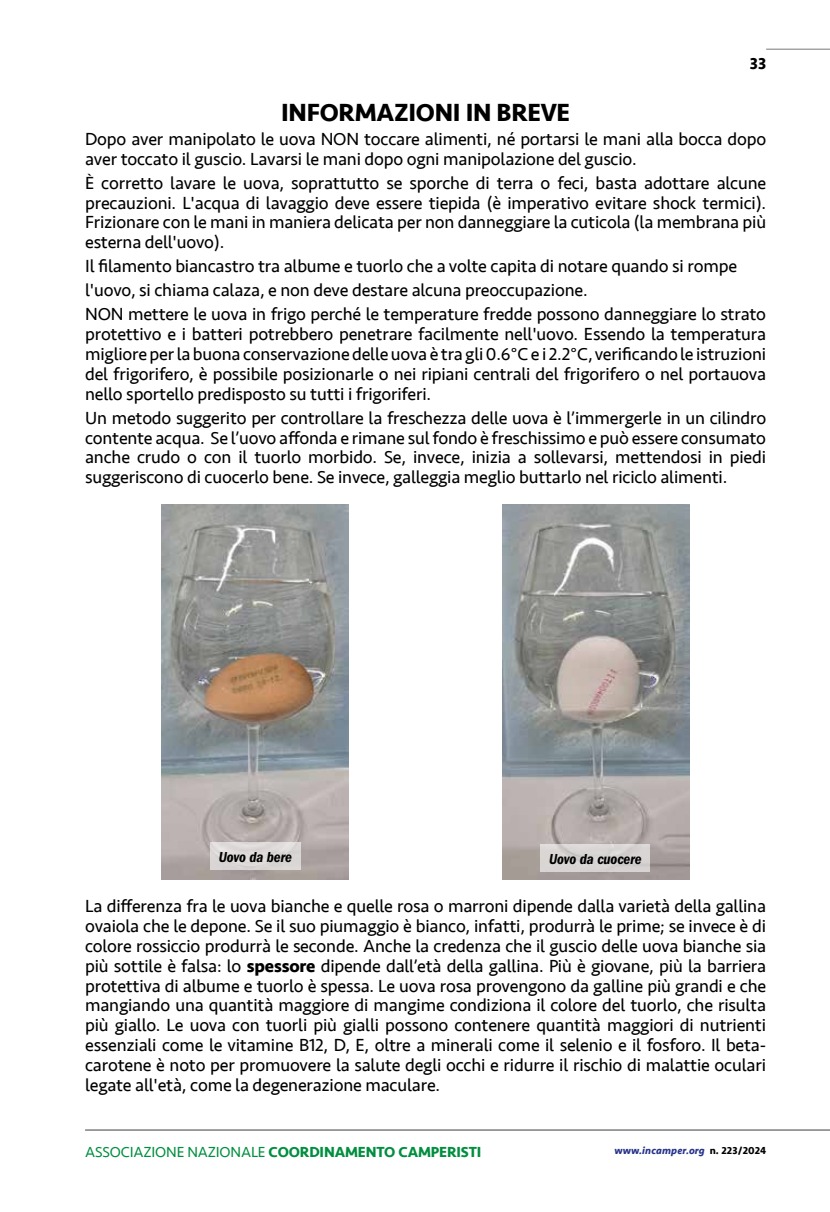
<style>
.page{position:relative;width:830px;height:1212px;background:#fff}
.page>*{position:absolute;margin:0;border:0;box-sizing:border-box;transform-origin:0 0}
.t1{font:700 25.5px "Seravek";letter-spacing:-.01em;color:#000}
.t2{font:18px/19.8px "Seravek";letter-spacing:-.01em;color:#000;text-align:justify}
.t3{font:700 16.5px "Seravek";color:#000}
.t4{font:700 15px "Seravek";letter-spacing:-.01em;color:#008e3f}
.t5{font:15px "ITC Franklin Gothic Std Dm Cd It";letter-spacing:-.01em;color:#000}
.t6{font:italic 700 10.5px "Seravek";letter-spacing:.01em;color:#28348b}
.s1{font-weight:700}
.s2{font-weight:400}
.s3{font-style:normal;color:#000}
</style>
<div class="page">
<hr style="left:765px;top:49px;width:64px;height:1px;background:#878787">
<hr style="left:85px;top:1129px;width:744px;height:1px;background:#878787">
<img style="left:162px;top:504px;width:186px;height:375px">
<img style="left:502px;top:504px;width:187px;height:375px">
<div style="left:210px;top:843px;width:90px;height:27px;background:#dbd8d7"></div>
<div style="left:540px;top:845px;width:110px;height:27px;background:#d8d5d3"></div>
<p class="t3" style="left:749px;top:51px;width:18px">33</p>
<h1 class="t1" style="left:281px;top:92px;width:290px">INFORMAZIONI IN BREVE</h1>
<p class="t2" style="left:85px;top:129px;width:682px">Dopo aver manipolato le uova NON toccare alimenti, né portarsi le mani alla bocca dopo aver toccato il guscio. Lavarsi le mani dopo ogni manipolazione del guscio.</p>
<p class="t2" style="left:85px;top:173px;width:682px">È corretto lavare le uova, soprattutto se sporche di terra o feci, basta adottare alcune precauzioni. L'acqua di lavaggio deve essere tiepida (è imperativo evitare shock termici).<br>Frizionare con le mani in maniera delicata per non danneggiare la cuticola (la membrana più esterna dell'uovo).</p>
<p class="t2" style="left:85px;top:254px;width:682px;line-height:24px;text-align:left">Il filamento biancastro tra albume e tuorlo che a volte capita di notare quando si rompe l'uovo, si chiama calaza, e non deve destare alcuna preoccupazione.<br>NON mettere le uova in frigo perché le temperature fredde possono danneggiare lo strato</p>
<p class="t2" style="left:85px;top:324px;width:682px">protettivo e i batteri potrebbero penetrare facilmente nell'uovo. Essendo la temperatura migliore per la buona conservazione delle uova è tra gli 0.6°C e i 2.2°C, verificando le istruzioni del frigorifero, è possibile posizionarle o nei ripiani centrali del frigorifero o nel portauova nello sportello predisposto su tutti i frigoriferi.</p>
<p class="t2" style="left:85px;top:408px;width:682px">Un metodo suggerito per controllare la freschezza delle uova è l’immergerle in un cilindro contente acqua. Se l’uovo affonda e rimane sul fondo è freschissimo e può essere consumato anche crudo o con il tuorlo morbido. Se, invece, inizia a sollevarsi, mettendosi in piedi suggeriscono di cuocerlo bene. Se invece, galleggia meglio buttarlo nel riciclo alimenti.</p>
<p class="t5" style="left:218px;top:848px;width:75px">Uovo da bere</p>
<p class="t5" style="left:549px;top:850px;width:94px">Uovo da cuocere</p>
<p class="t2" style="left:85px;top:896px;width:682px">La differenza fra le uova bianche e quelle rosa o marroni dipende dalla varietà della gallina ovaiola che le depone. Se il suo piumaggio è bianco, infatti, produrrà le prime; se invece è di colore rossiccio produrrà le seconde. Anche la credenza che il guscio delle uova bianche sia più sottile è falsa: lo <span class="s1">spessore</span> dipende dall’età della gallina. Più è giovane, più la barriera protettiva di albume e tuorlo è spessa. Le uova rosa provengono da galline più grandi e che mangiando una quantità maggiore di mangime condiziona il colore del tuorlo, che risulta più giallo. Le uova con tuorli più gialli possono contenere quantità maggiori di nutrienti essenziali come le vitamine B12, D, E, oltre a minerali come il selenio e il fosforo. Il beta&shy;carotene è noto per promuovere la salute degli occhi e ridurre il rischio di malattie oculari legate all'età, come la degenerazione maculare.</p>
<p class="t4" style="left:85px;top:1140px;width:397px"><span class="s2">ASSOCIAZIONE NAZIONALE</span> COORDINAMENTO CAMPERISTI</p>
<p class="t6" style="left:614px;top:1141px;width:153px">www.incamper.org <span class="s3">n. 223/2024</span></p>
</div>
